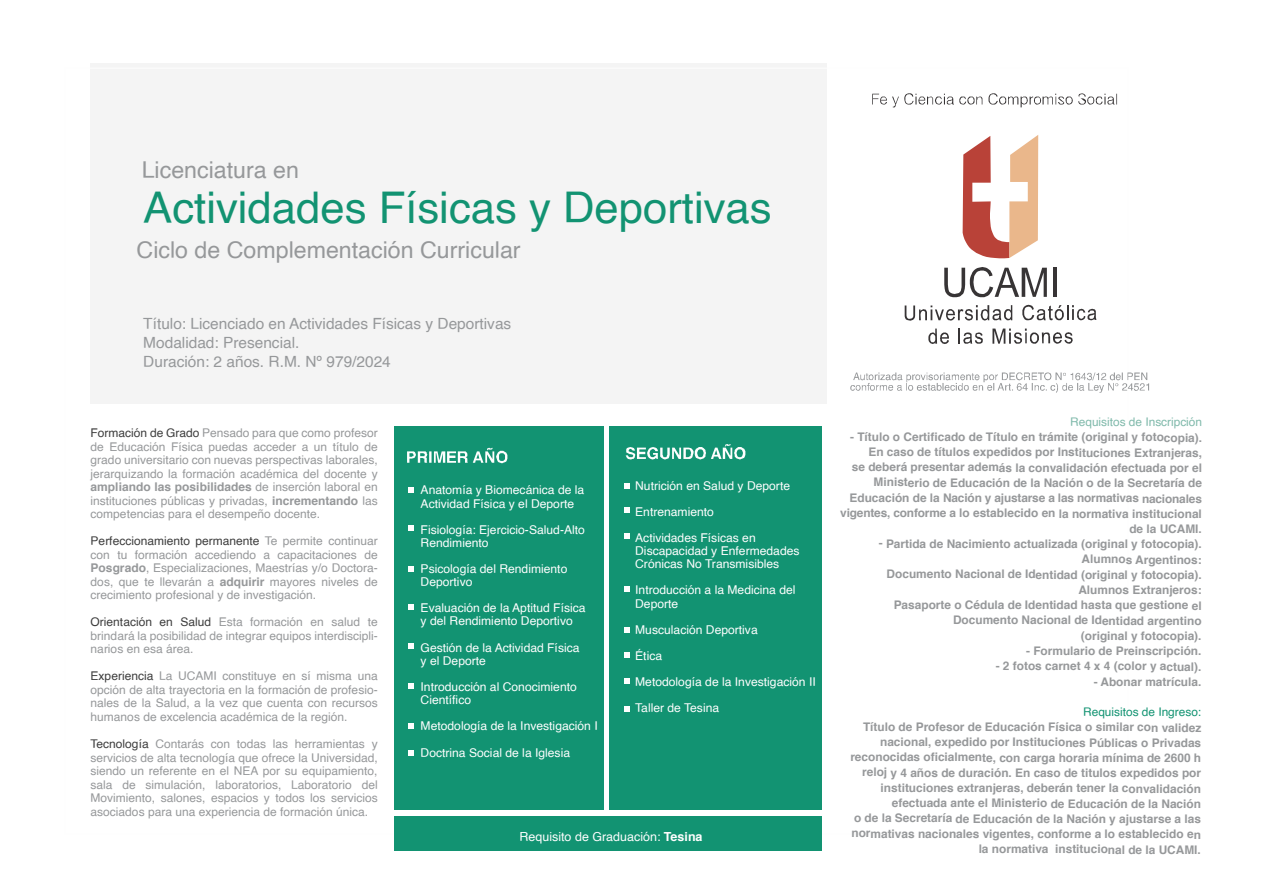
<style>
.page{position:relative;width:1263px;height:893px;background:#fff}
.page>*{position:absolute;margin:0;border:0;box-sizing:border-box;transform-origin:0 0}
.t1{font:43.65px "Helvetica";color:#129372}
.t2{font:23.25px "Helvetica";color:#96989a}
.t3{font:15.45px/19px "Helvetica";color:#96989a}
.t4{font:12.45px "Helvetica";color:#fefefe}
.t5{font:12.15px/13px "Helvetica";color:#fefefe}
.t6{font:12px/13.5px "Helvetica";color:#96989a;text-align:justify}
.t7{font:700 11.85px/15.3px "Helvetica";letter-spacing:-.005em;color:#96989a;text-align:right}
.t8{font:11.85px "Helvetica";letter-spacing:-.005em;color:#7fb9aa}
.t9{font:11.85px "Helvetica";letter-spacing:-.005em;color:#129372}
.s1{color:#3d3d3d}
.s2{font-weight:700}
</style>
<div class="page">
<div style="left:91px;top:63px;width:736px;height:340px;background:#f4f4f4"></div>
<svg style="left:905px;top:305px;width:107px;height:15px"></svg>
<svg style="left:1022px;top:305px;width:75px;height:15px"></svg>
<svg style="left:928px;top:328px;width:21px;height:16px"></svg>
<svg style="left:959px;top:328px;width:24px;height:16px"></svg>
<svg style="left:993px;top:328px;width:80px;height:16px"></svg>
<svg style="left:963px;top:135px;width:75px;height:123px"></svg>
<svg style="left:944px;top:267px;width:103px;height:30px"></svg>
<hr style="left:1053px;top:268px;width:4px;height:29px;background:#373435">
<svg style="left:872px;top:93px;width:245px;height:14px"></svg>
<svg style="left:850px;top:372px;width:299px;height:20px"></svg>
<div style="left:394px;top:427px;width:210px;height:383px;background:#129372"></div>
<svg style="left:407px;top:448px;width:100px;height:15px"></svg>
<div style="left:609px;top:426px;width:213px;height:384px;background:#129372"></div>
<svg style="left:626px;top:444px;width:119px;height:15px"></svg>
<svg style="left:409px;top:487px;width:5px;height:5px"></svg>
<svg style="left:409px;top:525px;width:5px;height:6px"></svg>
<svg style="left:409px;top:566px;width:5px;height:5px"></svg>
<svg style="left:409px;top:604px;width:5px;height:6px"></svg>
<svg style="left:409px;top:643px;width:5px;height:6px"></svg>
<svg style="left:409px;top:683px;width:5px;height:6px"></svg>
<svg style="left:409px;top:723px;width:5px;height:6px"></svg>
<svg style="left:409px;top:750px;width:5px;height:5px"></svg>
<svg style="left:624px;top:483px;width:5px;height:5px"></svg>
<svg style="left:624px;top:507px;width:5px;height:5px"></svg>
<svg style="left:624px;top:533px;width:5px;height:6px"></svg>
<svg style="left:624px;top:586px;width:5px;height:5px"></svg>
<svg style="left:624px;top:627px;width:5px;height:5px"></svg>
<svg style="left:624px;top:652px;width:5px;height:5px"></svg>
<svg style="left:624px;top:678px;width:5px;height:6px"></svg>
<svg style="left:624px;top:706px;width:5px;height:5px"></svg>
<div style="left:394px;top:816px;width:428px;height:35px;background:#129372"></div>
<h2 class="t2" style="left:142px;top:151px;width:159px">Licenciatura en</h2>
<h1 class="t1" style="left:143px;top:174px;width:630px">Actividades Físicas y Deportivas</h1>
<h2 class="t2" style="left:137px;top:232px;width:386px">Ciclo de Complementación Curricular</h2>
<h3 class="t3" style="left:143px;top:314px;width:369px">Título: Licenciado en Actividades Físicas y Deportivas<br>Modalidad: Presencial.<br>Duración: 2 años. R.M. Nº 979/2024</h3>
<p class="t6" style="left:91px;top:426px;width:289px"><span class="s1">Formación de Grado</span> Pensado para que como profesor de Educación Física puedas acceder a un título de grado universitario con nuevas perspectivas laborales, jerarquizando la formación académica del docente y <span class="s2">ampliando las posibilidades</span> de inserción laboral en instituciones públicas y privadas, <span class="s2">incrementando</span> las competencias para el desempeño docente.</p>
<p class="t6" style="left:91px;top:534px;width:289px"><span class="s1">Perfeccionamiento permanente</span> Te permite continuar con tu formación accediendo a capacitaciones de <span class="s2">Posgrado</span>, Especializaciones, Maestrías y/o Doctora&shy;dos, que te llevarán a <span class="s2">adquirir</span> mayores niveles de crecimiento profesional y de investigación.</p>
<p class="t6" style="left:91px;top:615px;width:289px"><span class="s1">Orientación en Salud</span> Esta formación en salud te brindará la posibilidad de integrar equipos interdiscipli&shy;narios en esa área.</p>
<p class="t6" style="left:91px;top:669px;width:289px"><span class="s1">Experiencia</span> La UCAMI constituye en sí misma una opción de alta trayectoria en la formación de profesio&shy;nales de la Salud, a la vez que cuenta con recursos humanos de excelencia académica de la región.</p>
<p class="t6" style="left:91px;top:737px;width:289px"><span class="s1">Tecnología</span> Contarás con todas las herramientas y servicios de alta tecnología que ofrece la Universidad, siendo un referente en el NEA por su equipamiento, sala de simulación, laboratorios, Laboratorio del Movimiento, salones, espacios y todos los servicios asociados para una experiencia de formación única.</p>
<p class="t5" style="left:421px;top:484px;width:165px">Anatomía y Biomecánica de la<br>Actividad Física y el Deporte</p>
<p class="t5" style="left:421px;top:523px;width:166px">Fisiología: Ejercicio-Salud-Alto<br>Rendimiento</p>
<p class="t5" style="left:421px;top:562px;width:148px">Psicología del Rendimiento<br>Deportivo</p>
<p class="t5" style="left:421px;top:602px;width:167px">Evaluación de la Aptitud Física y del Rendimiento Deportivo</p>
<p class="t5" style="left:421px;top:641px;width:160px">Gestión de la Actividad Física y el Deporte</p>
<p class="t5" style="left:421px;top:680px;width:158px">Introducción al Conocimiento<br>Científico</p>
<p class="t5" style="left:421px;top:713px;width:179px;line-height:26.2px">Metodología de la Investigación I<br>Doctrina Social de la Iglesia</p>
<p class="t5" style="left:635px;top:472px;width:156px;line-height:26.2px">Nutrición en Salud y Deporte<br>Entrenamiento<br>Actividades Físicas en</p>
<p class="t5" style="left:635px;top:544px;width:166px">Discapacidad y Enfermedades<br>Crónicas No Transmisibles</p>
<p class="t5" style="left:635px;top:584px;width:162px">Introducción a la Medicina del<br>Deporte</p>
<p class="t5" style="left:635px;top:616px;width:182px;line-height:26.2px">Musculación Deportiva<br>Ética<br>Metodología de la Investigación II<br>Taller de Tesina</p>
<p class="t4" style="left:520px;top:826px;width:185px">Requisito de Graduación: <span class="s2">Tesina</span></p>
<p class="t8" style="left:1070px;top:413px;width:133px">Requisitos de Inscripción</p>
<p class="t7" style="left:840px;top:429px;width:363px">- Título o Certificado de Título en trámite (original y fotocopia).<br>En caso de títulos expedidos por Instituciones Extranjeras,<br>se deberá presentar además la convalidación efectuada por el Ministerio de Educación de la Nación o de la Secretaría de Educación de la Nación y ajustarse a las normativas nacionales vigentes, conforme a lo establecido en la normativa institucional de la UCAMI.</p>
<p class="t7" style="left:879px;top:536px;width:325px">- Partida de Nacimiento actualizada (original y fotocopia).<br>Alumnos Argentinos:<br>Documento Nacional de Identidad (original y fotocopia).<br>Alumnos Extranjeros:<br>Pasaporte o Cédula de Identidad hasta que gestione el Documento Nacional de Identidad argentino<br>(original y fotocopia).</p>
<p class="t7" style="left:1026px;top:643px;width:177px">- Formulario de Preinscripción.</p>
<p class="t7" style="left:996px;top:658px;width:207px">- 2 fotos carnet 4 x 4 (color y actual).</p>
<p class="t7" style="left:1094px;top:674px;width:109px">- Abonar matrícula.</p>
<p class="t9" style="left:1083px;top:703px;width:120px">Requisitos de Ingreso:</p>
<p class="t7" style="left:850px;top:719px;width:352px">Título de Profesor de Educación Física o similar con validez nacional, expedido por Instituciones Públicas o Privadas reconocidas oficialmente, con carga horaria mínima de 2600 h reloj y 4 años de duración. En caso de titulos expedidos por instituciones extranjeras, deberán tener la convalidación efectuada ante el Ministerio de Educación de la Nación<br>o de la Secretaría de Educación de la Nación y ajustarse a las normativas nacionales vigentes, conforme a lo establecido en la normativa institucional de la UCAMI.</p>
</div>
